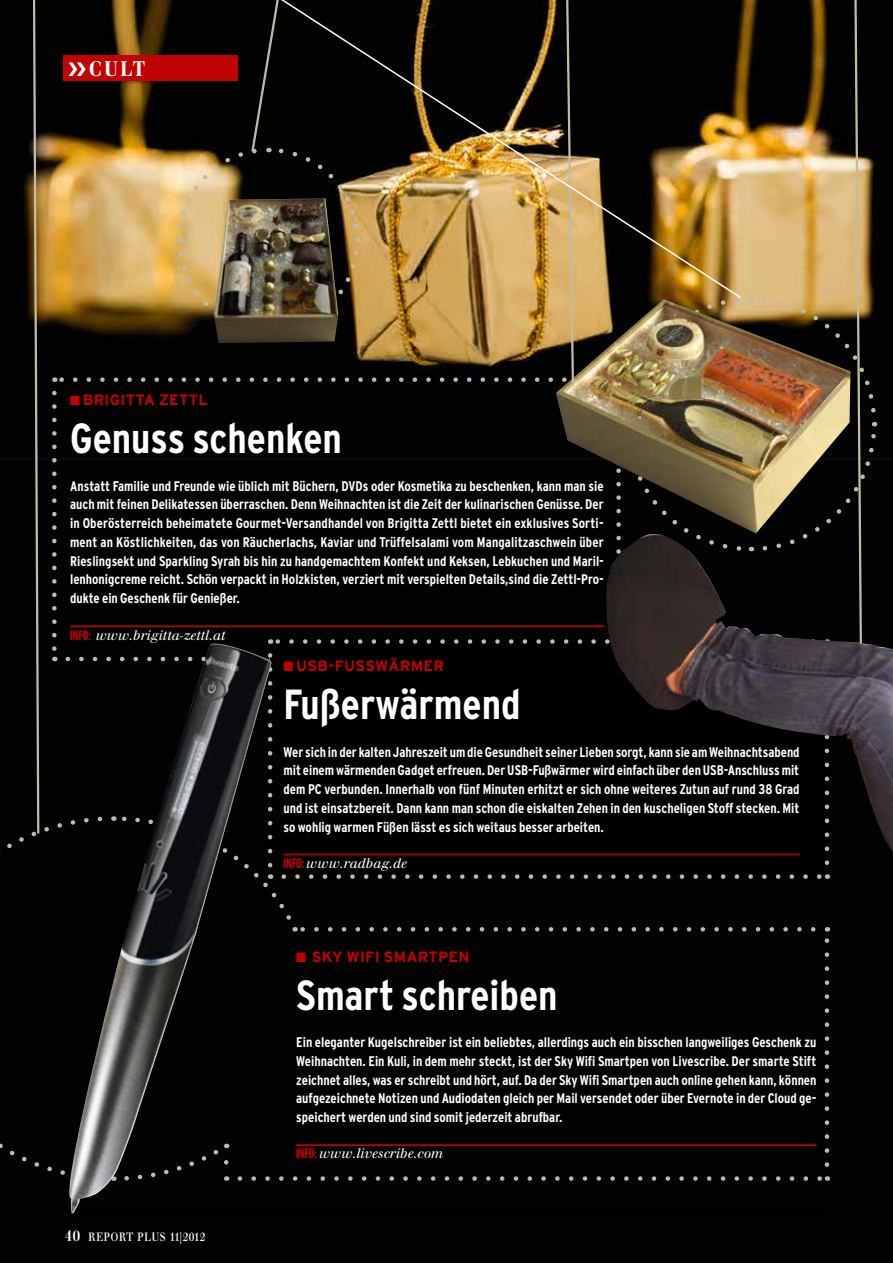
<style>
.page{position:relative;width:893px;height:1263px;background:#020202}
.page>*{position:absolute;margin:0;border:0;box-sizing:border-box;transform-origin:0 0}
.t1{font:700 condensed 42px "Interstate";color:#fff}
.t2{font:800 21px "Walbaum Condensed";color:#fff}
.t3{font:700 15px "Interstate";letter-spacing:.015em;color:#c00304}
.t4{font:700 condensed 13.95px/18.8px "Interstate";color:#fff;text-align:justify}
.t5{font:13.5px "Walbaum Italic Os F";color:#fff}
.t6{font:12px "Walbaum Condensed Medium Deck";letter-spacing:.05em;color:#fff}
.s1{font-family:"Franklin Gothic Extra Cond";color:#c00304}
.s2{font-family:"Walbaum Condensed";font-weight:700;font-size:15px}
</style>
<div class="page">
<hr style="left:64px;top:1208px;width:765px;height:2px;background:#000">
<img style="left:66px;top:1183px;width:206px;height:30px">
<img style="left:879px;top:534px;width:14px;height:319px">
<img style="left:0;top:0;width:879px;height:1183px">
<h2 class="t2" style="left:89px;top:57px;width:58px">CULT</h2>
<p class="t3" style="left:70px;top:392px;width:139px">■ BRIGITTA ZETTL</p>
<h1 class="t1" style="left:70px;top:415px;width:273px">Genuss schenken</h1>
<p class="t4" style="left:70px;top:476px;width:535px">Anstatt Familie und Freunde wie üblich mit Büchern, DVDs oder Kosmetika zu beschenken, kann man sie auch mit feinen Delikatessen überraschen. Denn Weihnachten ist die Zeit der kulinarischen Genüsse. Der in Oberösterreich beheimatete Gourmet-Versandhandel von Brigitta Zettl bietet ein exklusives Sorti&shy;ment an Köstlichkeiten, das von Räucherlachs, Kaviar und Trüffelsalami vom Mangalitzaschwein über Rieslingsekt und Sparkling Syrah bis hin zu handgemachtem Konfekt und Keksen, Lebkuchen und Maril&shy;lenhonigcreme reicht. Schön verpackt in Holzkisten, verziert mit verspielten Details,sind die Zettl-Pro&shy;dukte ein Geschenk für Genießer.</p>
<p class="t5" style="left:70px;top:627px;width:157px"><span class="s1">INFO:</span> www.brigitta-zettl.at</p>
<p class="t3" style="left:283px;top:658px;width:162px">■ USB-FUSSWÄRMER</p>
<h1 class="t1" style="left:283px;top:681px;width:239px">Fußerwärmend</h1>
<p class="t4" style="left:283px;top:742px;width:518px">Wer sich in der kalten Jahreszeit um die Gesundheit seiner Lieben sorgt, kann sie am Weihnachtsabend mit einem wärmenden Gadget erfreuen. Der USB-Fußwärmer wird einfach über den USB-Anschluss mit dem PC verbunden. Innerhalb von fünf Minuten erhitzt er sich ohne weiteres Zutun auf rund 38 Grad und ist einsatzbereit. Dann kann man schon die eiskalten Zehen in den kuscheligen Stoff stecken. Mit so wohlig warmen Füßen lässt es sich weitaus besser arbeiten.</p>
<p class="t5" style="left:283px;top:855px;width:125px"><span class="s1">INFO:</span> www.radbag.de</p>
<p class="t6" style="left:65px;top:1230px;width:141px"><span class="s2">40</span> REPORT PLUS 11|2012</p>
<p class="t3" style="left:296px;top:948px;width:172px">■ SKY WIFI SMARTPEN</p>
<h1 class="t1" style="left:296px;top:971px;width:263px">Smart schreiben</h1>
<p class="t4" style="left:296px;top:1033px;width:522px">Ein eleganter Kugelschreiber ist ein beliebtes, allerdings auch ein bisschen langweiliges Geschenk zu Weihnachten. Ein Kuli, in dem mehr steckt, ist der Sky Wifi Smartpen von Livescribe. Der smarte Stift zeichnet alles, was er schreibt und hört, auf. Da der Sky Wifi Smartpen auch online gehen kann, können aufgezeichnete Notizen und Audiodaten gleich per Mail versendet oder über Evernote in der Cloud ge&shy;speichert werden und sind somit jederzeit abrufbar.</p>
<p class="t5" style="left:296px;top:1145px;width:149px"><span class="s1">INFO:</span> www.livescribe.com</p>
</div>
